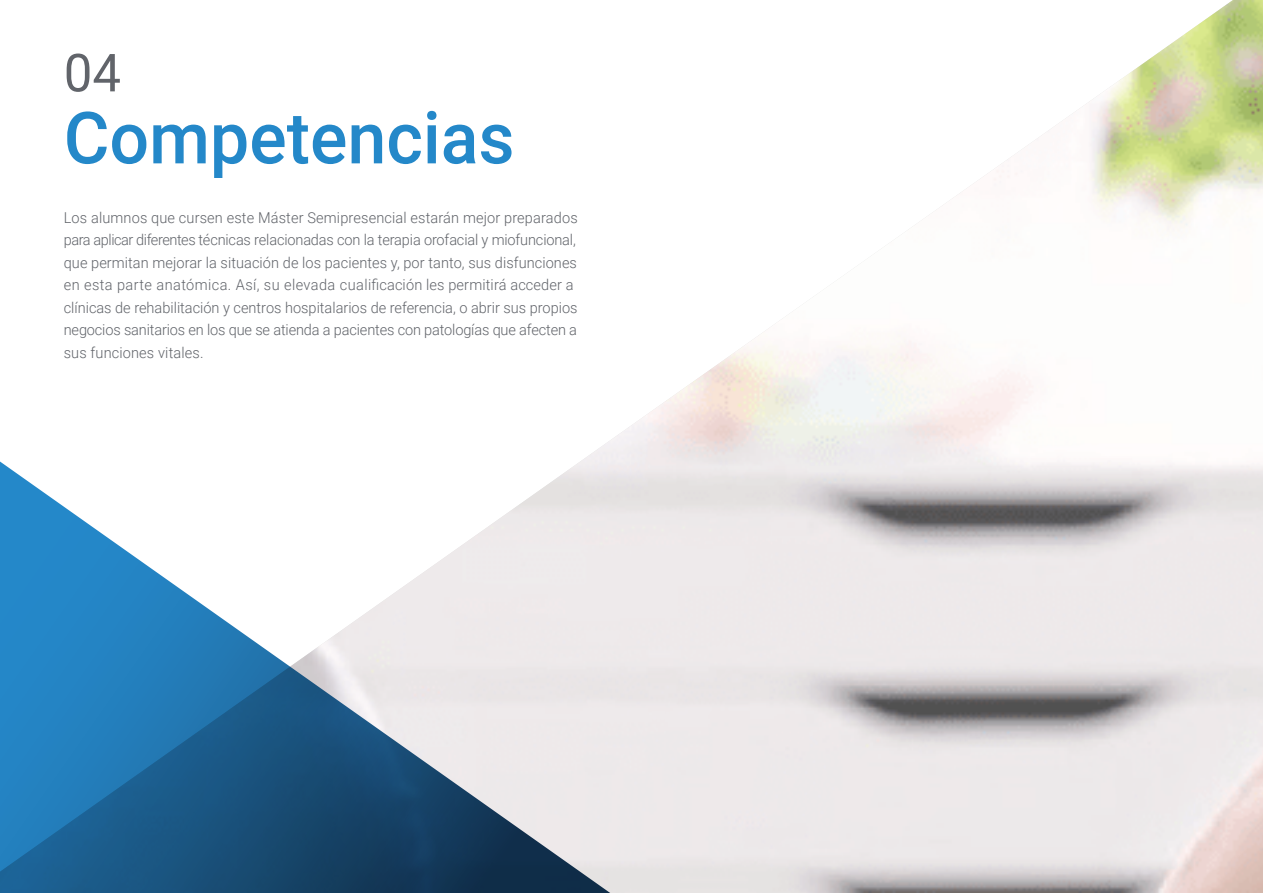
<style>
.page{position:relative;width:1263px;height:893px;background:#fff}
.page>*{position:absolute;margin:0;border:0;box-sizing:border-box;transform-origin:0 0}
.t1{font:500 72px "Roboto";color:#2488c9}
.t2{font:52.5px "Roboto";color:#61646a}
.t3{font:300 15px/22.5px "Roboto";color:#61646a}
</style>
<div class="page">
<img style="left:603px;top:0;width:660px;height:893px">
<svg style="left:0;top:446px;width:640px;height:447px"></svg>
<h2 class="t2" style="left:64px;top:36px;width:59px">04</h2>
<h1 class="t1" style="left:64px;top:87px;width:452px">Competencias</h1>
<p class="t3" style="left:64px;top:206px;width:515px">Los alumnos que cursen este Máster Semipresencial estarán mejor preparados para aplicar diferentes técnicas relacionadas con la terapia orofacial y miofuncional, que permitan mejorar la situación de los pacientes y, por tanto, sus disfunciones en esta parte anatómica. Así, su elevada cualificación les permitirá acceder a clínicas de rehabilitación y centros hospitalarios de referencia, o abrir sus propios negocios sanitarios en los que se atienda a pacientes con patologías que afecten a sus funciones vitales.</p>
</div>
